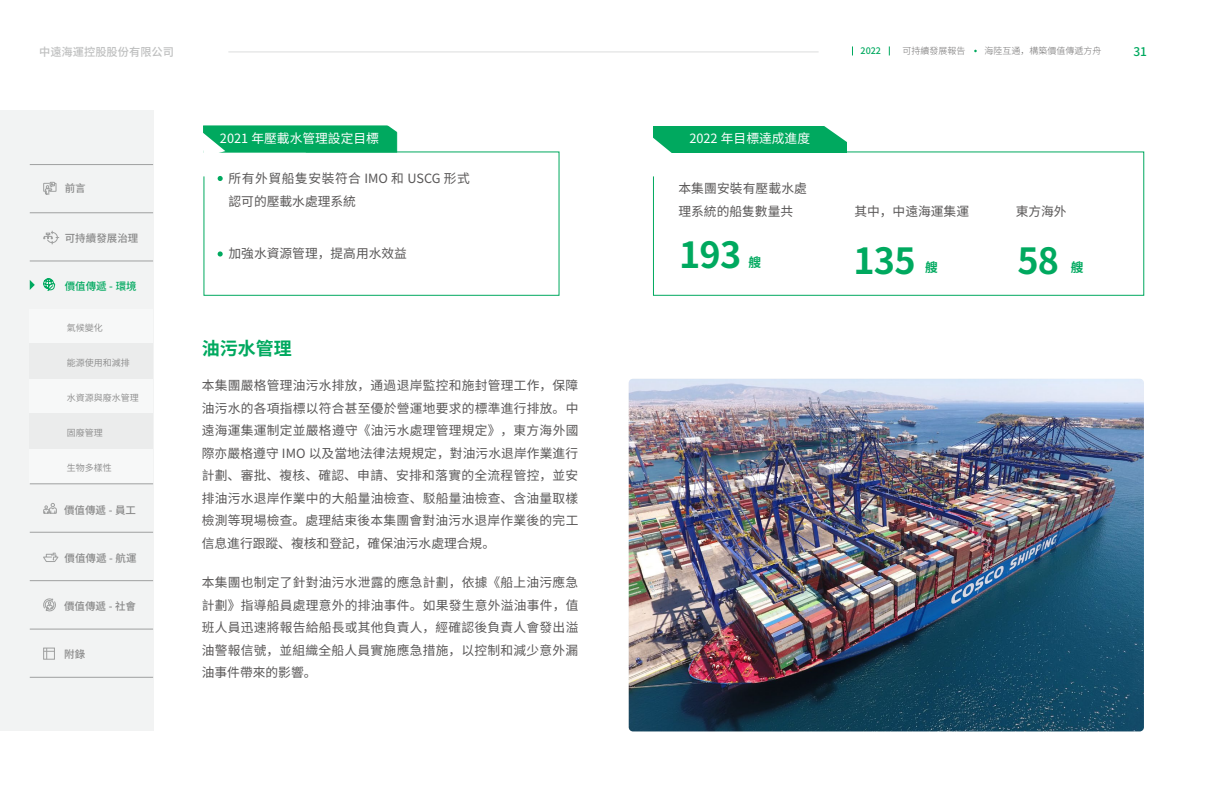
<style>
.page{position:relative;width:1212px;height:808px;background:#fff}
.page>*{position:absolute;margin:0;border:0;box-sizing:border-box;transform-origin:0 0}
.t1{font:700 36px "Source Han Sans SC";letter-spacing:-.02em;color:#00a95f}
.t2{font:700 18px "Source Han Sans SC";color:#00a95f}
.t3{font:12.75px/22.5px "Source Han Sans SC";letter-spacing:.01em;color:#595757;text-align:justify}
.t4{font:12.75px "Source Han Sans SC";color:#fff}
.t5{font:700 12.75px "Source Han Sans SC";color:#00a95f}
.t6{font:500 12px "Source Han Sans SC";color:#00a95f}
.t7{font:500 11.25px "Source Han Sans SC";color:#bfc0c0}
.t8{font:500 10.5px "Source Han Sans SC";color:#898989}
.t9{font:500 10.5px "Source Han Sans SC";color:#00a95f}
.t10{font:9px "Source Han Sans SC";color:#898989}
.t11{font:300 9px "Source Han Sans SC";color:#727171}
.t12{font:500 9px "Source Han Sans SC";color:#00a95f}
</style>
<div class="page">
<div style="left:0;top:110px;width:153px;height:621px;background:#f2f3f3"></div>
<div style="left:30px;top:309px;width:123px;height:34px;background:#f7f8f8"></div>
<div style="left:30px;top:379px;width:123px;height:34px;background:#f7f8f8"></div>
<div style="left:30px;top:449px;width:123px;height:34px;background:#f7f8f8"></div>
<div style="left:30px;top:343px;width:123px;height:36px;background:#ebecec"></div>
<div style="left:30px;top:413px;width:123px;height:36px;background:#ebecec"></div>
<hr style="left:30px;top:164px;width:123px;height:1px;background:#9fa0a0">
<hr style="left:30px;top:483px;width:123px;height:1px;background:#9fa0a0">
<hr style="left:30px;top:532px;width:123px;height:1px;background:#9fa0a0">
<hr style="left:30px;top:580px;width:123px;height:1px;background:#9fa0a0">
<hr style="left:30px;top:629px;width:123px;height:1px;background:#9fa0a0">
<hr style="left:30px;top:677px;width:123px;height:1px;background:#9fa0a0">
<svg style="left:43px;top:182px;width:13px;height:13px"></svg>
<svg style="left:30px;top:280px;width:5px;height:10px"></svg>
<svg style="left:43px;top:598px;width:13px;height:14px"></svg>
<svg style="left:43px;top:553px;width:15px;height:9px"></svg>
<svg style="left:43px;top:503px;width:14px;height:11px"></svg>
<hr style="left:30px;top:212px;width:123px;height:1px;background:#9fa0a0">
<hr style="left:30px;top:261px;width:123px;height:1px;background:#9fa0a0">
<svg style="left:43px;top:278px;width:13px;height:13px"></svg>
<svg style="left:43px;top:230px;width:17px;height:15px"></svg>
<div style="left:43px;top:648px;width:12px;height:11px;border:1px solid #9fa0a0"></div>
<svg style="left:44px;top:648px;width:11px;height:11px"></svg>
<hr style="left:228px;top:52px;width:591px;height:1px;background:#dcdddd">
<svg style="left:204px;top:152px;width:355px;height:144px"></svg>
<svg style="left:218px;top:176px;width:5px;height:5px"></svg>
<svg style="left:218px;top:251px;width:5px;height:6px"></svg>
<div style="left:203px;top:126px;width:194px;height:26px;background:#00a95f"></div>
<svg style="left:366px;top:125px;width:32px;height:18px"></svg>
<svg style="left:203px;top:132px;width:22px;height:25px"></svg>
<svg style="left:653px;top:152px;width:491px;height:144px"></svg>
<div style="left:653px;top:126px;width:193px;height:26px;background:#00a95f"></div>
<svg style="left:653px;top:137px;width:22px;height:25px"></svg>
<svg style="left:824px;top:126px;width:23px;height:24px"></svg>
<img style="left:629px;top:379px;width:515px;height:352px">
<p class="t7" style="left:39px;top:45px;width:136px">中遠海運控股股份有限公司</p>
<p class="t12" style="left:860px;top:46px;width:22px">2022</p>
<p class="t11" style="left:902px;top:46px;width:64px">可持續發展報告</p>
<p class="t11" style="left:984px;top:46px;width:118px">海陸互通，構築價值傳遞方舟</p>
<p class="t6" style="left:1133px;top:45px;width:15px">31</p>
<p class="t8" style="left:65px;top:182px;width:22px">前言</p>
<p class="t8" style="left:65px;top:232px;width:75px">可持續發展治理</p>
<p class="t9" style="left:65px;top:280px;width:73px">價值傳遞 - 環境</p>
<p class="t10" style="left:67px;top:322px;width:37px">氣候變化</p>
<p class="t10" style="left:67px;top:357px;width:64px">能源使用和減排</p>
<p class="t10" style="left:67px;top:392px;width:73px">水資源與廢水管理</p>
<p class="t10" style="left:67px;top:427px;width:37px">固廢管理</p>
<p class="t10" style="left:67px;top:462px;width:46px">生物多樣性</p>
<p class="t8" style="left:64px;top:504px;width:73px">價值傳遞 - 員工</p>
<p class="t8" style="left:65px;top:552px;width:73px">價值傳遞 - 航運</p>
<p class="t8" style="left:64px;top:600px;width:73px">價值傳遞 - 社會</p>
<p class="t8" style="left:64px;top:649px;width:22px">附錄</p>
<p class="t4" style="left:220px;top:131px;width:160px">2021 年壓載水管理設定目標</p>
<p class="t4" style="left:689px;top:131px;width:122px">2022 年目標達成進度</p>
<p class="t3" style="left:678px;top:178px;width:130px">本集團安裝有壓載水處理系統的船隻數量共</p>
<h1 class="t1" style="left:679px;top:235px;width:64px">193</h1>
<p class="t3" style="left:229px;top:167px;width:243px">所有外貿船隻安裝符合 IMO 和 USCG 形式認可的壓載水處理系統</p>
<p class="t3" style="left:229px;top:242px;width:180px">加強水資源管理，提高用水效益</p>
<p class="t5" style="left:748px;top:255px;width:14px">艘</p>
<h2 class="t2" style="left:202px;top:338px;width:91px">油污水管理</h2>
<p class="t3" style="left:202px;top:374px;width:378px">本集團嚴格管理油污水排放，通過退岸監控和施封管理工作，保障油污水的各項指標以符合甚至優於營運地要求的標準進行排放。中遠海運集運制定並嚴格遵守《油污水處理管理規定》，東方海外國際亦嚴格遵守 IMO 以及當地法律法規規定，對油污水退岸作業進行計劃、審批、複核、確認、申請、安排和落實的全流程管控，並安排油污水退岸作業中的大船量油檢查、駁船量油檢查、含油量取樣檢測等現場檢查。處理結束後本集團會對油污水退岸作業後的完工信息進行跟蹤、複核和登記，確保油污水處理合規。</p>
<p class="t3" style="left:202px;top:571px;width:378px">本集團也制定了針對油污水泄露的應急計劃，依據《船上油污應急計劃》指導船員處理意外的排油事件。如果發生意外溢油事件，值班人員迅速將報告給船長或其他負責人，經確認後負責人會發出溢油警報信號，並組織全船人員實施應急措施，以控制和減少意外漏油事件帶來的影響。</p>
<p class="t3" style="left:854px;top:200px;width:116px">其中，中遠海運集運</p>
<h1 class="t1" style="left:853px;top:240px;width:64px">135</h1>
<p class="t5" style="left:925px;top:260px;width:14px">艘</p>
<p class="t3" style="left:1016px;top:200px;width:52px">東方海外</p>
<h1 class="t1" style="left:1017px;top:240px;width:43px">58</h1>
<p class="t5" style="left:1071px;top:260px;width:14px">艘</p>
</div>
